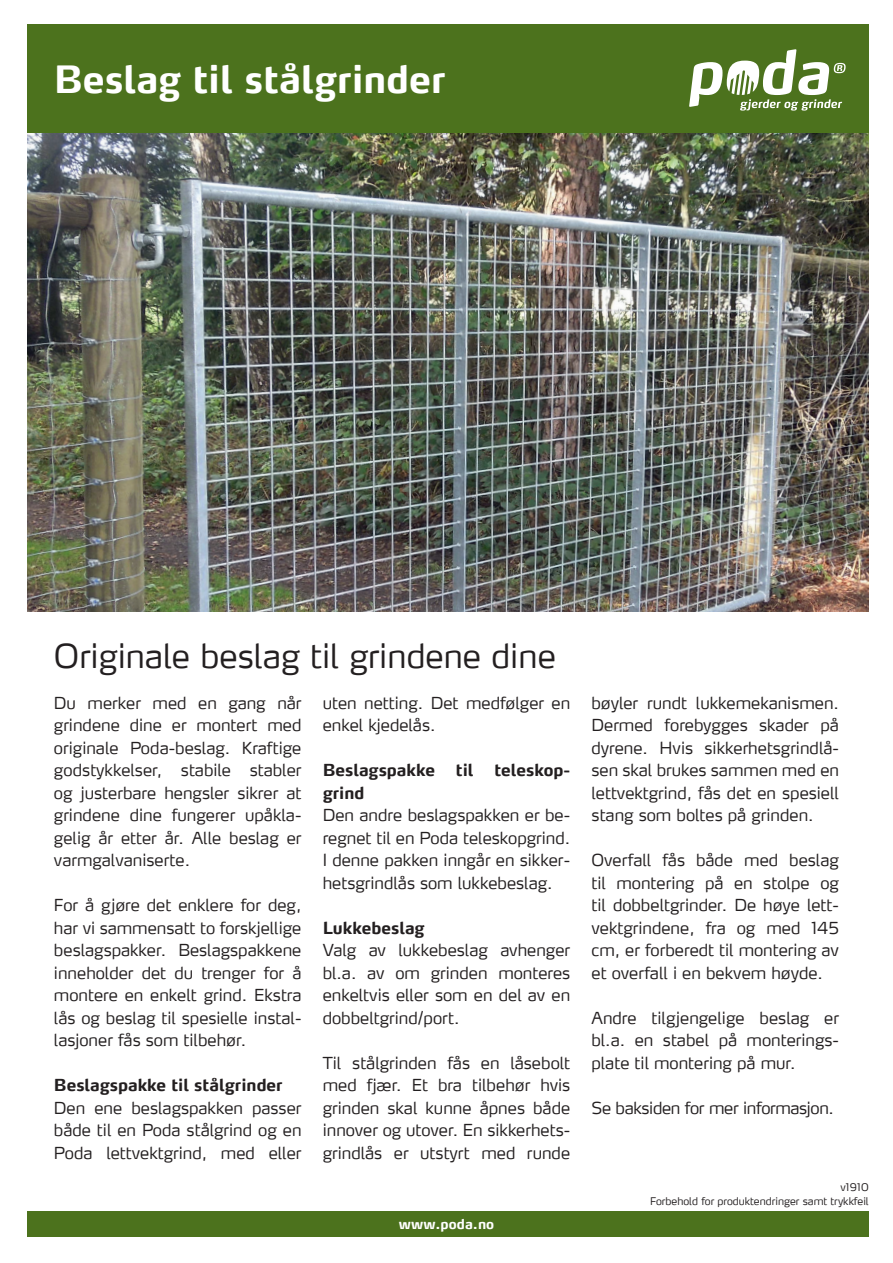
<style>
.page{position:relative;width:893px;height:1263px;background:#fff}
.page>*{position:absolute;margin:0;border:0;box-sizing:border-box;transform-origin:0 0}
.t1{font:700 37.5px "Max";color:#fff}
.t2{font:300 33px "Max LF";color:#231f20}
.Indhold{font:300 16.5px/22.5px "Max LF";color:#231f20;text-align:justify}
.Indhold-2{font:700 16.5px "Max LF";color:#231f20}
.Indhold-3{font:300 16.5px "Max LF";letter-spacing:-.02em;color:#231f20}
.t3{font:700 13.5px "Max";letter-spacing:.005em;color:#fff}
.t4{font:300 10.5px "Max";color:#231f20}
.t5{font:300 10.5px "Max LF";letter-spacing:.03em;color:#231f20}
</style>
<div class="page">
<div style="left:27px;top:24px;width:842px;height:110px;background:#4c721d"></div>
<svg style="left:689px;top:49px;width:157px;height:62px"></svg>
<div style="left:27px;top:1211px;width:842px;height:26px;background:#4c721d"></div>
<img style="left:27px;top:134px;width:842px;height:477px">
<p class="t1" style="left:54px;top:56px;width:393px">Beslag til stålgrinder</p>
<p class="t2" style="left:54px;top:635px;width:503px">Originale beslag til grindene dine</p>
<p class="Indhold" style="left:54px;top:691px;width:249px">Du merker med en gang når grindene dine er montert med originale Poda-beslag. Kraftige godstykkelser, stabile stabler og justerbare hengsler sikrer at grindene dine fungerer upåkla&shy;gelig år etter år. Alle beslag er varmgalvaniserte.</p>
<p class="Indhold" style="left:54px;top:894px;width:249px">For å gjøre det enklere for deg, har vi sammensatt to forskjellige beslagspakker. Beslagspakkene inneholder det du trenger for å montere en enkelt grind. Ekstra lås og beslag til spesielle instal&shy;lasjoner fås som tilbehør.</p>
<p class="Indhold-2" style="left:54px;top:1075px;width:230px">Beslagspakke til stålgrinder</p>
<p class="Indhold" style="left:54px;top:1096px;width:249px">Den ene beslagspakken passer både til en Poda stålgrind og en Poda lettvektgrind, med eller</p>
<p class="Indhold" style="left:323px;top:691px;width:249px">uten netting. Det medfølger en enkel kjedelås.</p>
<p class="Indhold-2" style="left:323px;top:760px;width:114px">Beslagspakke</p>
<p class="Indhold-2" style="left:456px;top:760px;width:19px">til</p>
<p class="Indhold-2" style="left:494px;top:760px;width:77px">teleskop-</p>
<p class="Indhold-2" style="left:323px;top:782px;width:43px">grind</p>
<p class="Indhold" style="left:323px;top:804px;width:249px">Den andre beslagspakken er be&shy;regnet til en Poda teleskopgrind.<br>I denne pakken inngår en sikker&shy;hetsgrindlås som lukkebeslag.</p>
<p class="Indhold-2" style="left:323px;top:917px;width:103px">Lukkebeslag</p>
<p class="Indhold" style="left:323px;top:939px;width:249px">Valg av lukkebeslag avhenger bl.a. av om grinden monteres enkeltvis eller som en del av en dobbeltgrind/port.</p>
<p class="Indhold" style="left:323px;top:1051px;width:249px">Til stålgrinden fås en låsebolt med fjær. Et bra tilbehør hvis grinden skal kunne åpnes både innover og utover. En sikkerhets&shy;grindlås er utstyrt med runde</p>
<p class="t3" style="left:399px;top:1215px;width:97px">www.poda.no</p>
<p class="Indhold" style="left:591px;top:691px;width:249px">bøyler rundt lukkemekanismen.<br>Dermed forebygges skader på dyrene. Hvis sikkerhetsgrindlå&shy;sen skal brukes sammen med en lettvektgrind, fås det en spesiell stang som boltes på grinden.</p>
<p class="Indhold" style="left:591px;top:849px;width:249px">Overfall fås både med beslag til montering på en stolpe og til dobbeltgrinder. De høye lett&shy;vektgrindene, fra og med 145 cm, er forberedt til montering av et overfall i en bekvem høyde.</p>
<p class="Indhold" style="left:591px;top:1006px;width:249px">Andre tilgjengelige beslag er bl.a. en stabel på monterings&shy;plate til montering på mur.</p>
<p class="Indhold-3" style="left:591px;top:1097px;width:244px">Se baksiden for mer informasjon.</p>
<p class="t5" style="left:840px;top:1180px;width:30px">v1910</p>
<p class="t4" style="left:650px;top:1194px;width:220px">Forbehold for produktendringer samt trykkfeil</p>
</div>
